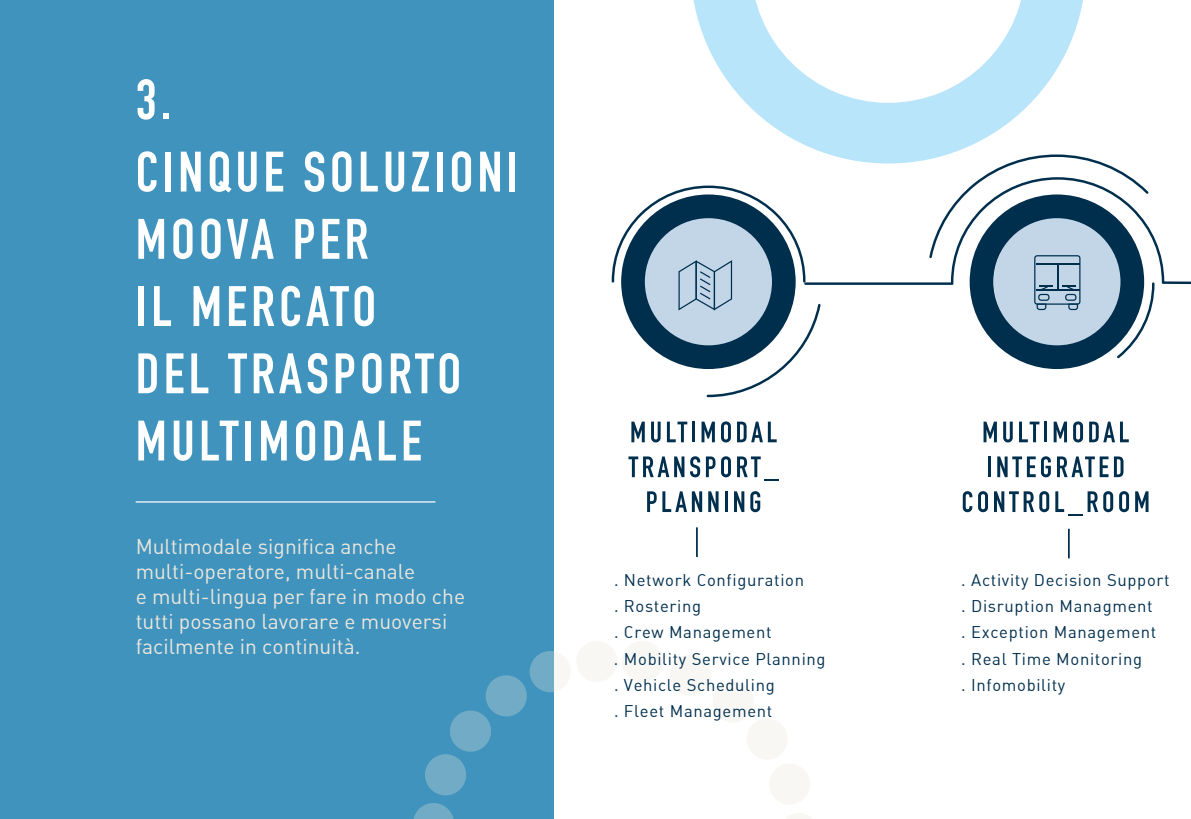
<style>
.page{position:relative;width:1191px;height:819px;background:#fff}
.page>*{position:absolute;margin:0;border:0;box-sizing:border-box;transform-origin:0 0}
.t1{font:700 56px/67.2px "DIN Condensed";letter-spacing:.075em;color:#fff}
.t2{font:21px/25.2px "DIN Alternate";color:#ebe6dd}
.t3{font:16.62px "DIN Alternate";letter-spacing:.04em;color:#002f4e}
</style>
<div class="page">
<div style="left:0;top:0;width:554px;height:819px;background:#3f93bd"></div>
<svg style="left:671px;top:655px;width:139px;height:149px"></svg>
<svg style="left:786px;top:813px;width:26px;height:6px"></svg>
<svg style="left:413px;top:803px;width:41px;height:16px"></svg>
<svg style="left:425px;top:641px;width:237px;height:154px"></svg>
<svg style="left:693px;top:0;width:390px;height:163px"></svg>
<hr style="left:136px;top:501px;width:299px;height:1px;background:#fff">
<hr style="left:1068px;top:528px;width:1px;height:30px;background:#002f4e">
<svg style="left:983px;top:421px;width:14px;height:21px"></svg>
<svg style="left:1003px;top:421px;width:9px;height:21px"></svg>
<svg style="left:1019px;top:421px;width:20px;height:21px"></svg>
<hr style="left:1044px;top:421px;width:3px;height:21px;background:#002f4e">
<svg style="left:1053px;top:421px;width:14px;height:21px"></svg>
<svg style="left:1073px;top:421px;width:10px;height:21px"></svg>
<svg style="left:1089px;top:421px;width:39px;height:21px"></svg>
<hr style="left:988px;top:456px;width:3px;height:21px;background:#002f4e">
<svg style="left:997px;top:456px;width:38px;height:21px"></svg>
<svg style="left:1041px;top:456px;width:9px;height:21px"></svg>
<svg style="left:1057px;top:456px;width:51px;height:21px"></svg>
<svg style="left:1114px;top:456px;width:9px;height:21px"></svg>
<svg style="left:962px;top:491px;width:10px;height:21px"></svg>
<svg style="left:978px;top:491px;width:10px;height:21px"></svg>
<svg style="left:994px;top:491px;width:55px;height:21px"></svg>
<svg style="left:1055px;top:491px;width:58px;height:24px"></svg>
<svg style="left:1119px;top:491px;width:10px;height:21px"></svg>
<svg style="left:1135px;top:491px;width:13px;height:21px"></svg>
<hr style="left:696px;top:527px;width:2px;height:30px;background:#002f4e">
<svg style="left:631px;top:421px;width:14px;height:21px"></svg>
<svg style="left:651px;top:421px;width:9px;height:21px"></svg>
<svg style="left:667px;top:421px;width:20px;height:21px"></svg>
<hr style="left:692px;top:421px;width:3px;height:21px;background:#002f4e">
<svg style="left:701px;top:421px;width:14px;height:21px"></svg>
<svg style="left:721px;top:421px;width:10px;height:21px"></svg>
<svg style="left:737px;top:421px;width:39px;height:21px"></svg>
<svg style="left:628px;top:456px;width:56px;height:21px"></svg>
<svg style="left:690px;top:456px;width:10px;height:21px"></svg>
<svg style="left:706px;top:456px;width:9px;height:21px"></svg>
<svg style="left:721px;top:456px;width:10px;height:21px"></svg>
<svg style="left:737px;top:456px;width:41px;height:25px"></svg>
<svg style="left:647px;top:491px;width:9px;height:21px"></svg>
<svg style="left:662px;top:491px;width:40px;height:21px"></svg>
<svg style="left:708px;top:491px;width:10px;height:21px"></svg>
<hr style="left:725px;top:491px;width:3px;height:21px;background:#002f4e">
<svg style="left:734px;top:491px;width:10px;height:21px"></svg>
<svg style="left:750px;top:491px;width:10px;height:21px"></svg>
<hr style="left:804px;top:282px;width:149px;height:3px;background:#002f4e">
<svg style="left:929px;top:154px;width:201px;height:131px"></svg>
<svg style="left:611px;top:185px;width:209px;height:212px"></svg>
<svg style="left:951px;top:177px;width:240px;height:192px"></svg>
<p class="t1" style="left:136px;top:66px;width:37px">3.</p>
<p class="t1" style="left:136px;top:138px;width:384px">CINQUE SOLUZIONI<br>MOOVA PER<br>IL MERCATO<br>DEL TRASPORTO<br>MULTIMODALE</p>
<p class="t2" style="left:136px;top:533px;width:331px">Multimodale significa anche multi-operatore, multi-canale<br>e multi-lingua per fare in modo che tutti possano lavorare e muoversi facilmente in continuità.</p>
<p class="t3" style="left:614px;top:569px;width:192px">. Network Configuration</p>
<p class="t3" style="left:614px;top:595px;width:89px">. Rostering</p>
<p class="t3" style="left:614px;top:621px;width:159px">. Crew Management</p>
<p class="t3" style="left:614px;top:648px;width:213px">. Mobility Service Planning</p>
<p class="t3" style="left:614px;top:674px;width:162px">. Vehicle Scheduling</p>
<p class="t3" style="left:614px;top:700px;width:160px">. Fleet Management</p>
<p class="t3" style="left:961px;top:569px;width:210px">. Activity Decision Support</p>
<p class="t3" style="left:961px;top:595px;width:193px">. Disruption Managment</p>
<p class="t3" style="left:961px;top:621px;width:197px">. Exception Management</p>
<p class="t3" style="left:961px;top:648px;width:182px">. Real Time Monitoring</p>
<p class="t3" style="left:961px;top:674px;width:106px">. Infomobility</p>
</div>
